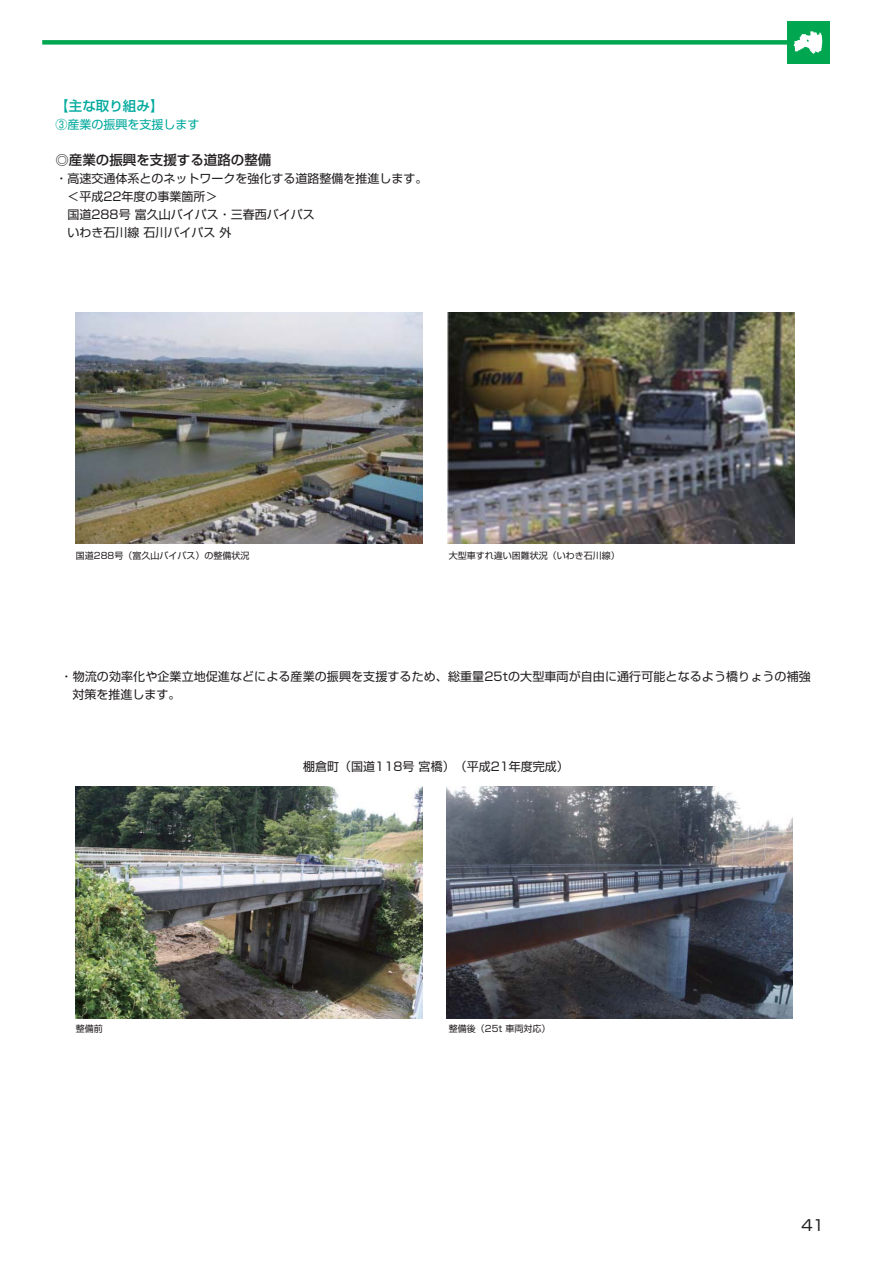
<style>
.page{position:relative;width:893px;height:1263px;background:#fff}
.page>*{position:absolute;margin:0;border:0;box-sizing:border-box;transform-origin:0 0}
.t1{font:15px "Shin Go";color:#231f20}
.t2{font:500 13.5px "Shin Go";color:#231f20}
.t3{font:500 13.5px "Shin Go";color:#00a99d}
.t4{font:12px/18px "Shin Go";color:#231f20}
.t5{font:12px "Shin Go";color:#00a99d}
.t6{font:9px "Shin Go";color:#231f20}
</style>
<div class="page">
<div style="left:42px;top:40px;width:764px;height:5px;background:#00a650"></div>
<div style="left:786px;top:21px;width:43px;height:43px;background:#00a650"></div>
<svg style="left:793px;top:31px;width:29px;height:23px"></svg>
<img style="left:75px;top:787px;width:347px;height:231px">
<img style="left:446px;top:787px;width:346px;height:231px">
<img style="left:75px;top:313px;width:347px;height:231px">
<img style="left:448px;top:313px;width:346px;height:231px">
<p class="t3" style="left:55px;top:100px;width:109px">【主な取り組み】</p>
<p class="t5" style="left:55px;top:120px;width:145px">③産業の振興を支援します</p>
<p class="t2" style="left:55px;top:155px;width:217px">◎産業の振興を支援する道路の整備</p>
<p class="t4" style="left:55px;top:171px;width:374px">・高速交通体系とのネットワークを強化する道路整備を推進します。　＜平成22年度の事業箇所＞<br>　国道288号 富久山バイパス・三春西バイパス<br>　いわき石川線 石川バイパス 外</p>
<p class="t6" style="left:76px;top:552px;width:175px">国道288号（富久山バイパス）の整備状況</p>
<p class="t6" style="left:449px;top:552px;width:173px">大型車すれ違い困難状況（いわき石川線）</p>
<p class="t4" style="left:73px;top:669px;width:739px;text-indent:-12px">・物流の効率化や企業立地促進などによる産業の振興を支援するため、総重量25tの大型車両が自由に通行可能となるよう橋りょうの補強対策を推進します。</p>
<p class="t6" style="left:76px;top:1025px;width:29px">整備前</p>
<p class="t4" style="left:303px;top:759px;width:267px">棚倉町（国道118号 宮橋）（平成21年度完成）</p>
<p class="t6" style="left:449px;top:1025px;width:103px">整備後（25t 車両対応）</p>
<p class="t1" style="left:801px;top:1220px;width:24px">41</p>
</div>
